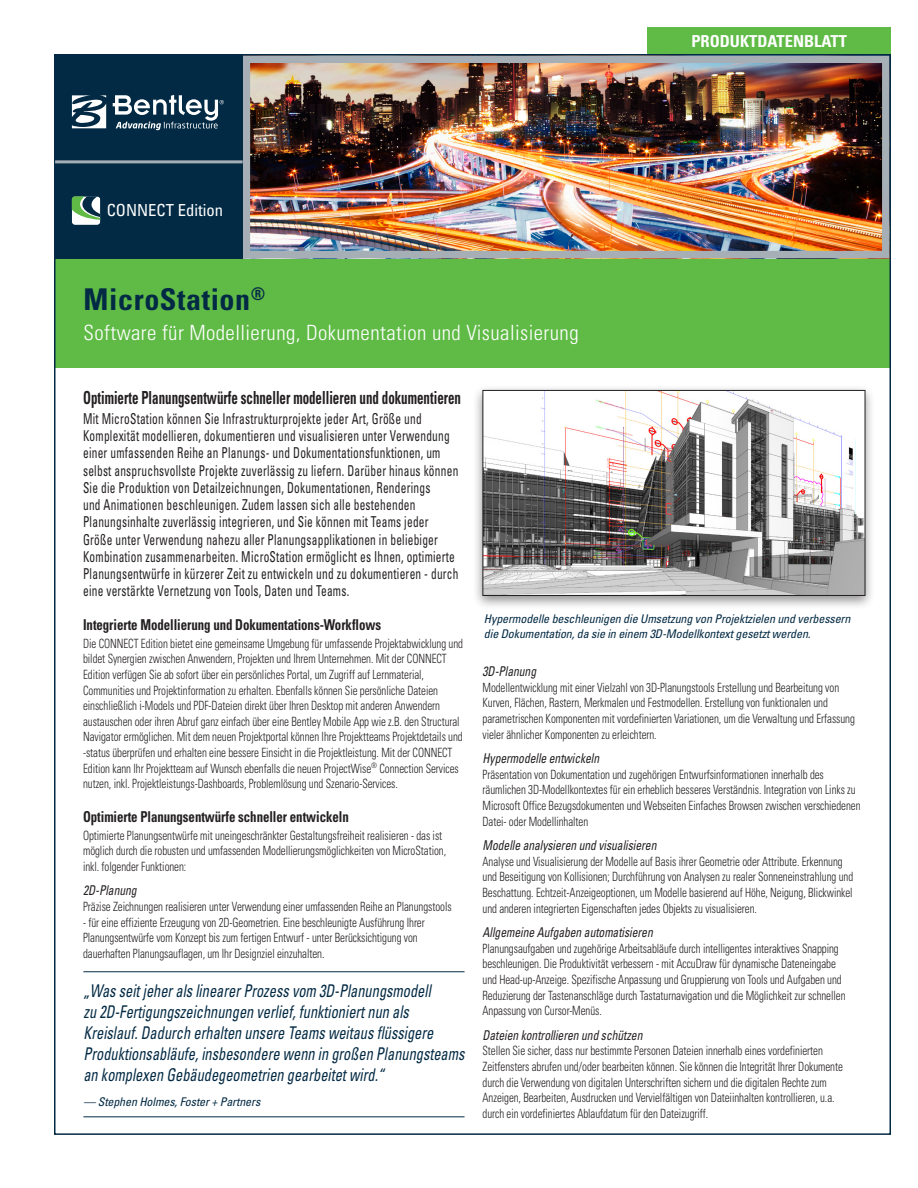
<style>
.page{position:relative;width:918px;height:1188px;background:#fff}
.page>*{position:absolute;margin:0;border:0;box-sizing:border-box;transform-origin:0 0}
.S__Title{font:700 condensed 30px "Univers";letter-spacing:.02em;color:#032a44}
.S__Sub-title{font:300 condensed 21px "Univers";letter-spacing:.02em;color:#fff}
.S__Body_Sub-Heads{font:700 condensed 18px "Univers";color:#231f20;scale:.72 1}
.S__Callouts_Quotes{font:italic condensed 17.55px/21px "Univers";color:#032a44;scale:.82 1}
.t1{font:condensed 16.65px "Univers";color:#fff}
.t2{font:700 condensed 16.5px "Univers";color:#fff}
.P__Intro_Copy{font:condensed 15px/17.2px "Univers";letter-spacing:.02em;color:#231f20;scale:.76 1}
.S__Body_Sub-Heads-2{font:700 condensed 15px "Univers";letter-spacing:-.005em;color:#231f20;scale:.86 1}
.S__Bullet_sub-heads{font:italic condensed 13.5px "Univers";letter-spacing:-.005em;color:#231f20;scale:.86 1}
.S__Body_copy{font:300 condensed 12.75px/15.6px "Univers";letter-spacing:-.005em;color:#231f20;scale:.86 1}
.S__Image_captions{font:italic condensed 12px/14.4px "Univers";letter-spacing:-.01em;color:#032a44}
.S__Callout_attribut{font:italic condensed 12px "Univers";letter-spacing:-.01em;color:#032a44}
</style>
<div class="page">
<div style="left:648px;top:27px;width:243px;height:27px;background:#60bb46"></div>
<div style="left:55px;top:258px;width:836px;height:110px;background:#60bb46"></div>
<img style="left:252px;top:65px;width:629px;height:184px">
<div style="left:243px;top:56px;width:647px;height:202px;border:8px solid #a6afb6"></div>
<hr style="left:83px;top:971px;width:382px;height:1px;background:#032a44">
<hr style="left:83px;top:1116px;width:382px;height:1px;background:#032a44">
<div style="left:472px;top:384px;width:404px;height:227px;background:#231f20;opacity:.5"></div>
<svg style="left:482px;top:389px;width:384px;height:207px"></svg>
<div style="left:55px;top:55px;width:188px;height:105px;background:#032a44"></div>
<div style="left:55px;top:161px;width:188px;height:97px;background:#032a44"></div>
<hr style="left:55px;top:160px;width:188px;height:3px;background:#a6afb6">
<svg style="left:72px;top:196px;width:28px;height:29px"></svg>
<svg style="left:72px;top:95px;width:34px;height:33px"></svg>
<svg style="left:113px;top:95px;width:111px;height:35px"></svg>
<p class="t1" style="left:107px;top:200px;width:118px">CONNECT Edition</p>
<p class="S__Title" style="left:84px;top:281px;width:183px">MicroStation<sup>®</sup></p>
<p class="S__Sub-title" style="left:84px;top:320px;width:497px">Software für Modellierung, Dokumentation und Visualisierung</p>
<p class="t2" style="left:691px;top:31px;width:157px">PRODUKTDATENBLATT</p>
<p class="S__Body_Sub-Heads" style="left:83px;top:387px;width:526px">Optimierte Planungsentwürfe schneller modellieren und dokumentieren</p>
<p class="P__Intro_Copy" style="left:83px;top:410px;width:496px">Mit MicroStation können Sie Infrastrukturprojekte jeder Art, Größe und Komplexität modellieren, dokumentieren und visualisieren unter Verwendung einer umfassenden Reihe an Planungs- und Dokumentationsfunktionen, um selbst anspruchsvollste Projekte zuverlässig zu liefern. Darüber hinaus können Sie die Produktion von Detailzeichnungen, Dokumentationen, Renderings<br>und Animationen beschleunigen. Zudem lassen sich alle bestehenden Planungsinhalte zuverlässig integrieren, und Sie können mit Teams jeder Größe unter Verwendung nahezu aller Planungsapplikationen in beliebiger Kombination zusammenarbeiten. MicroStation ermöglicht es Ihnen, optimierte Planungsentwürfe in kürzerer Zeit zu entwickeln und zu dokumentieren - durch eine verstärkte Vernetzung von Tools, Daten und Teams.</p>
<p class="S__Body_Sub-Heads-2" style="left:83px;top:615px;width:348px">Integrierte Modellierung und Dokumentations-Workflows</p>
<p class="S__Body_copy" style="left:83px;top:635px;width:443px">Die CONNECT Edition bietet eine gemeinsame Umgebung für umfassende Projektabwicklung und bildet Synergien zwischen Anwendern, Projekten und Ihrem Unternehmen. Mit der CONNECT Edition verfügen Sie ab sofort über ein persönliches Portal, um Zugriff auf Lernmaterial, Communities und Projektinformation zu erhalten. Ebenfalls können Sie persönliche Dateien einschließlich i-Models und PDF-Dateien direkt über Ihren Desktop mit anderen Anwendern austauschen oder ihren Abruf ganz einfach über eine Bentley Mobile App wie z.B. den Structural Navigator ermöglichen. Mit dem neuen Projektportal können Ihre Projektteams Projektdetails und -status überprüfen und erhalten eine bessere Einsicht in die Projektleistung. Mit der CONNECT Edition kann Ihr Projektteam auf Wunsch ebenfalls die neuen ProjectWise<sup>®</sup> Connection Services nutzen, inkl. Projektleistungs-Dashboards, Problemlösung und Szenario-Services.</p>
<p class="S__Body_Sub-Heads-2" style="left:83px;top:807px;width:310px">Optimierte Planungsentwürfe schneller entwickeln</p>
<p class="S__Body_copy" style="left:83px;top:827px;width:424px">Optimierte Planungsentwürfe mit uneingeschränkter Gestaltungsfreiheit realisieren - das ist möglich durch die robusten und umfassenden Modellierungsmöglichkeiten von MicroStation, inkl. folgender Funktionen:</p>
<p class="S__Bullet_sub-heads" style="left:83px;top:882px;width:64px">2D-Planung</p>
<p class="S__Body_copy" style="left:83px;top:899px;width:430px">Präzise Zeichnungen realisieren unter Verwendung einer umfassenden Reihe an Planungstools</p>
<p class="S__Body_copy" style="left:83px;top:914px;width:399px">- für eine effiziente Erzeugung von 2D-Geometrien. Eine beschleunigte Ausführung Ihrer<br>Planungsentwürfe vom Konzept bis zum fertigen Entwurf - unter Berücksichtigung von dauerhaften Planungsauflagen, um Ihr Designziel einzuhalten.</p>
<p class="S__Callouts_Quotes" style="left:83px;top:980px;width:466px">„Was seit jeher als linearer Prozess vom 3D-Planungsmodell<br>zu 2D-Fertigungszeichnungen verlief, funktioniert nun als Kreislauf. Dadurch erhalten unsere Teams weitaus flüssigere Produktionsabläufe, insbesondere wenn in großen Planungsteams an komplexen Gebäudegeometrien gearbeitet wird.“</p>
<p class="S__Callout_attribut" style="left:83px;top:1094px;width:178px">— Stephen Holmes, Foster + Partners</p>
<p class="S__Image_captions" style="left:484px;top:612px;width:368px">Hypermodelle beschleunigen die Umsetzung von Projektzielen und verbessern die Dokumentation, da sie in einem 3D-Modellkontext gesetzt werden.</p>
<p class="S__Bullet_sub-heads" style="left:483px;top:663px;width:64px">3D-Planung</p>
<p class="S__Body_copy" style="left:483px;top:679px;width:435px">Modellentwicklung mit einer Vielzahl von 3D-Planungstools Erstellung und Bearbeitung von Kurven, Flächen, Rastern, Merkmalen und Festmodellen. Erstellung von funktionalen und parametrischen Komponenten mit vordefinierten Variationen, um die Verwaltung und Erfassung vieler ähnlicher Komponenten zu erleichtern.</p>
<p class="S__Bullet_sub-heads" style="left:483px;top:750px;width:137px">Hypermodelle entwickeln</p>
<p class="S__Body_copy" style="left:483px;top:766px;width:441px">Präsentation von Dokumentation und zugehörigen Entwurfsinformationen innerhalb des räumlichen 3D-Modellkontextes für ein erheblich besseres Verständnis. Integration von Links zu Microsoft Office Bezugsdokumenten und Webseiten Einfaches Browsen zwischen verschiedenen Datei- oder Modellinhalten</p>
<p class="S__Bullet_sub-heads" style="left:483px;top:837px;width:204px">Modelle analysieren und visualisieren</p>
<p class="S__Body_copy" style="left:483px;top:853px;width:433px">Analyse und Visualisierung der Modelle auf Basis ihrer Geometrie oder Attribute. Erkennung und Beseitigung von Kollisionen; Durchführung von Analysen zu realer Sonneneinstrahlung und Beschattung. Echtzeit-Anzeigeoptionen, um Modelle basierend auf Höhe, Neigung, Blickwinkel und anderen integrierten Eigenschaften jedes Objekts zu visualisieren.</p>
<p class="S__Bullet_sub-heads" style="left:483px;top:924px;width:199px">Allgemeine Aufgaben automatisieren</p>
<p class="S__Body_copy" style="left:483px;top:940px;width:424px">Planungsaufgaben und zugehörige Arbeitsabläufe durch intelligentes interaktives Snapping beschleunigen. Die Produktivität verbessern - mit AccuDraw für dynamische Dateneingabe und Head-up-Anzeige. Spezifische Anpassung und Gruppierung von Tools und Aufgaben und Reduzierung der Tastenanschläge durch Tastaturnavigation und die Möglichkeit zur schnellen Anpassung von Cursor-Menüs.</p>
<p class="S__Bullet_sub-heads" style="left:483px;top:1026px;width:187px">Dateien kontrollieren und schützen</p>
<p class="S__Body_copy" style="left:483px;top:1043px;width:421px">Stellen Sie sicher, dass nur bestimmte Personen Dateien innerhalb eines vordefinierten Zeitfensters abrufen und/oder bearbeiten können. Sie können die Integrität Ihrer Dokumente durch die Verwendung von digitalen Unterschriften sichern und die digitalen Rechte zum Anzeigen, Bearbeiten, Ausdrucken und Vervielfältigen von Dateiinhalten kontrollieren, u.a. durch ein vordefiniertes Ablaufdatum für den Dateizugriff.</p>
</div>
